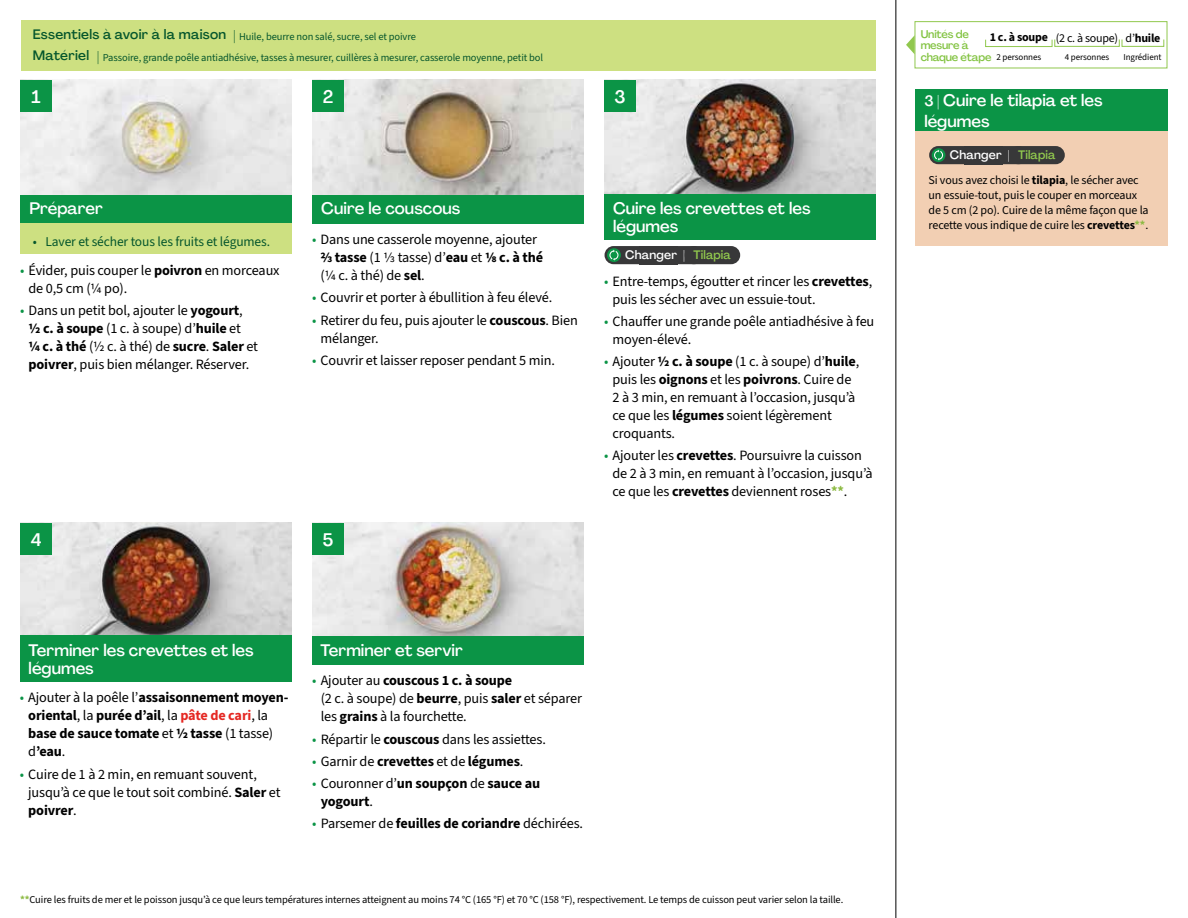
<style>
.page{position:relative;width:1188px;height:918px;background:#fff}
.page>*{position:absolute;margin:0;border:0;box-sizing:border-box;transform-origin:0 0}
.t1{font:500 18px "Agrandir";color:#fff}
.t2{font:500 16.5px/18px "Agrandir";color:#fff}
.t3{font:14.25px/18px "Source Sans 3";letter-spacing:-.01em;color:#000}
.t4{font:700 14.25px/18px "Source Sans 3";letter-spacing:-.01em;color:#000}
.t5{font:13.5px "Source Sans 3";letter-spacing:-.01em;color:#05562c}
.t6{font:500 13.5px "Agrandir";letter-spacing:.02em;color:#05562c}
.t7{font:500 12.15px "Agrandir";letter-spacing:.015em;color:#fff}
.t8{font:12px/15px "Source Sans 3";letter-spacing:-.01em;color:#000}
.t9{font:700 12px "Source Sans 3";letter-spacing:-.02em;color:#000}
.t10{font:500 11.1px/11.7px "Agrandir";letter-spacing:-.015em;color:#82c341}
.t11{font:10.5px "Source Sans 3";letter-spacing:-.01em;color:#000}
.t12{font:10.5px "Source Sans 3";letter-spacing:-.01em;color:#05562c}
.t13{font:9px "Source Sans 3";letter-spacing:-.01em;color:#000}
.s1{font-family:"Agrandir";font-weight:500;font-size:13.5px}
.s2{font-weight:400}
.s3{color:#0b9446}
.s4{font-weight:700}
.s5{color:#91c84e}
.s6{font-weight:700;color:#8cba42}
.s7{font-weight:400;color:#0b9446}
.s8{color:#e52823}
.s9{font-size:15px}
</style>
<div class="page">
<img style="left:20px;top:523px;width:272px;height:113px">
<img style="left:312px;top:523px;width:272px;height:113px">
<img style="left:20px;top:80px;width:272px;height:115px">
<img style="left:312px;top:80px;width:272px;height:115px">
<img style="left:604px;top:80px;width:272px;height:115px">
<div style="left:312px;top:195px;width:272px;height:29px;background:#0b9446"></div>
<div style="left:20px;top:195px;width:272px;height:29px;background:#0b9446"></div>
<div style="left:20px;top:636px;width:272px;height:46px;background:#0b9446"></div>
<div style="left:312px;top:636px;width:272px;height:29px;background:#0b9446"></div>
<div style="left:604px;top:195px;width:272px;height:45px;background:#0b9446"></div>
<div style="left:21px;top:20px;width:855px;height:51px;background:#cde081"></div>
<div style="left:20px;top:224px;width:272px;height:30px;background:#cde081"></div>
<hr style="left:896px;top:0;width:1px;height:918px;background:#000">
<div style="left:20px;top:523px;width:32px;height:32px;background:#0b9446"></div>
<div style="left:20px;top:80px;width:32px;height:32px;background:#0b9446"></div>
<div style="left:312px;top:523px;width:32px;height:32px;background:#0b9446"></div>
<div style="left:312px;top:80px;width:32px;height:32px;background:#0b9446"></div>
<div style="left:604px;top:80px;width:32px;height:32px;background:#0b9446"></div>
<svg style="left:906px;top:35px;width:9px;height:19px"></svg>
<div style="left:915px;top:21px;width:252px;height:47px;border:1px solid #91c84e"></div>
<div style="left:985px;top:39px;width:67px;height:8px;border:1px solid #91c84e"></div>
<div style="left:1054px;top:39px;width:66px;height:8px;border:1px solid #91c84e"></div>
<div style="left:1122px;top:39px;width:42px;height:8px;border:1px solid #91c84e"></div>
<div style="left:916px;top:129px;width:252px;height:117px;background:#f2cfb3"></div>
<div style="left:916px;top:89px;width:252px;height:42px;background:#0b9446"></div>
<div style="left:605px;top:246px;width:98px;height:18px;background:#383839;border-radius:9px"></div>
<svg style="left:607px;top:248px;width:14px;height:14px"></svg>
<svg style="left:609px;top:250px;width:9px;height:11px"></svg>
<div style="left:685px;top:246px;width:55px;height:18px;background:#383839;border-radius:9px"></div>
<div style="left:929px;top:146px;width:99px;height:18px;background:#383839;border-radius:9px"></div>
<svg style="left:932px;top:148px;width:14px;height:14px"></svg>
<svg style="left:934px;top:150px;width:9px;height:11px"></svg>
<div style="left:1009px;top:146px;width:56px;height:18px;background:#383839;border-radius:9px"></div>
<p class="t6" style="left:33px;top:26px;width:195px">Essentiels à avoir à la maison</p>
<p class="t12" style="left:233px;top:30px;width:184px"><span class="s1">|</span> Huile, beurre non salé, sucre, sel et poivre</p>
<p class="t10" style="left:921px;top:28px;width:72px">Unités de mesure à chaque étape</p>
<p class="t9" style="left:990px;top:30px;width:172px">1 c. à soupe <span class="s2">(2 c. à soupe) d’</span>huile</p>
<p class="t6" style="left:33px;top:47px;width:58px">Matériel</p>
<p class="t13" style="left:997px;top:51px;width:46px">2 personnes</p>
<p class="t13" style="left:1065px;top:51px;width:46px">4 personnes</p>
<p class="t13" style="left:1123px;top:51px;width:40px">Ingrédient</p>
<p class="t12" style="left:97px;top:51px;width:447px"><span class="s1">|</span> Passoire, grande poêle antiadhésive, tasses à mesurer, cuillères à mesurer, casserole moyenne, petit bol</p>
<p class="t1" style="left:32px;top:86px;width:11px">1</p>
<p class="t1" style="left:323px;top:86px;width:12px">2</p>
<p class="t1" style="left:614px;top:85px;width:13px">3</p>
<p class="t2" style="left:29px;top:199px;width:75px">Préparer</p>
<p class="t5" style="left:33px;top:233px;width:239px">• Laver et sécher tous les fruits et légumes.</p>
<p class="t3" style="left:29px;top:261px;width:253px;text-indent:-9px"><span class="s3">•</span> Évider, puis couper le <span class="s4">poivron</span> en morceaux de 0,5 cm (¼ po).</p>
<p class="t3" style="left:29px;top:301px;width:231px;text-indent:-9px"><span class="s3">•</span> Dans un petit bol, ajouter le <span class="s4">yogourt</span>, <span class="s4">½ c. à soupe</span> (1 c. à soupe) d’<span class="s4">huile</span> et<br><span class="s4">¼ c. à thé</span> (½ c. à thé) de <span class="s4">sucre</span>. <span class="s4">Saler</span> et <span class="s4">poivrer</span>, puis bien mélanger. Réserver.</p>
<p class="t2" style="left:321px;top:199px;width:140px">Cuire le couscous</p>
<p class="t2" style="left:613px;top:199px;width:199px">Cuire les crevettes et les légumes</p>
<p class="t3" style="left:321px;top:230px;width:224px;text-indent:-9px"><span class="s3">•</span> Dans une casserole moyenne, ajouter<br><span class="s4">2/3 tasse</span> (1 1/3 tasse) d’<span class="s4">eau</span> et <span class="s4">1/8 c. à thé </span>(¼ c. à thé) de <span class="s4">sel</span>.</p>
<p class="t3" style="left:312px;top:289px;width:242px"><span class="s3">•</span> Couvrir et porter à ébullition à feu élevé.</p>
<p class="t3" style="left:321px;top:311px;width:259px;text-indent:-9px"><span class="s3">•</span> Retirer du feu, puis ajouter le <span class="s4">couscous</span>. Bien mélanger.</p>
<p class="t3" style="left:312px;top:351px;width:244px"><span class="s3">•</span> Couvrir et laisser reposer pendant 5 min.</p>
<p class="t7" style="left:625px;top:248px;width:107px">Changer | <span class="s5">Tilapia</span></p>
<p class="t3" style="left:613px;top:272px;width:261px;text-indent:-9px"><span class="s3">•</span> Entre-temps, égoutter et rincer les <span class="s4">crevettes</span>, puis les sécher avec un essuie-tout.</p>
<p class="t3" style="left:613px;top:312px;width:263px;text-indent:-9px"><span class="s3">•</span> Chauffer une grande poêle antiadhésive à feu moyen-élevé.</p>
<p class="t3" style="left:613px;top:352px;width:248px;text-indent:-9px"><span class="s3">•</span> Ajouter <span class="s4">½ c. à soupe</span> (1 c. à soupe) d’<span class="s4">huile</span>, puis les <span class="s4">oignons</span> et les <span class="s4">poivrons</span>. Cuire de 2 à 3 min, en remuant à l’occasion, jusqu’à ce que les <span class="s4">légumes</span> soient légèrement croquants.</p>
<p class="t3" style="left:613px;top:447px;width:262px;text-indent:-9px"><span class="s3">•</span> Ajouter les <span class="s4">crevettes</span>. Poursuivre la cuisson de 2 à 3 min, en remuant à l’occasion, jusqu’à ce que les <span class="s4">crevettes</span> deviennent roses<span class="s6">**</span>.</p>
<p class="t1" style="left:31px;top:528px;width:12px">4</p>
<p class="t1" style="left:323px;top:528px;width:12px">5</p>
<p class="t2" style="left:29px;top:641px;width:227px">Terminer les crevettes et les légumes</p>
<p class="t2" style="left:321px;top:641px;width:144px">Terminer et servir</p>
<p class="t3" style="left:321px;top:672px;width:263px;text-indent:-9px"><span class="s3">•</span> Ajouter au <span class="s4">couscous 1 c. à soupe<br></span>(2 c. à soupe) de <span class="s4">beurre</span>, puis <span class="s4">saler</span> et séparer les <span class="s4">grains</span> à la fourchette.</p>
<p class="t3" style="left:312px;top:730px;width:235px"><span class="s3">•</span> Répartir le <span class="s4">couscous</span> dans les assiettes.</p>
<p class="t4" style="left:312px;top:752px;width:213px"><span class="s7">•</span> <span class="s2">Garnir de</span> crevettes <span class="s2">et de</span> légumes<span class="s2">.</span></p>
<p class="t4" style="left:321px;top:774px;width:221px;text-indent:-9px"><span class="s7">•</span> <span class="s2">Couronner d’</span>un soupçon <span class="s2">de</span> sauce au yogourt<span class="s2">.</span></p>
<p class="t3" style="left:312px;top:815px;width:272px"><span class="s3">•</span> Parsemer de <span class="s4">feuilles de coriandre</span> déchirées.</p>
<p class="t4" style="left:28px;top:689px;width:262px;text-indent:-9px"><span class="s7">•</span> <span class="s2">Ajouter à la poêle l’</span>assaisonnement moyen&shy;oriental<span class="s2">, la</span> purée d’ail<span class="s2">, la</span> <span class="s8">pâte de cari</span><span class="s2">, la </span>base de sauce tomate <span class="s2">et</span> ½ tasse <span class="s2">(1 tasse) d</span>’eau<span class="s2">.</span></p>
<p class="t3" style="left:28px;top:765px;width:254px;text-indent:-9px"><span class="s3">•</span> Cuire de 1 à 2 min, en remuant souvent, jusqu’à ce que le tout soit combiné. <span class="s4">Saler</span> et <span class="s4">poivrer</span>.</p>
<p class="t11" style="left:20px;top:893px;width:825px"><span class="s6">**</span>Cuire les fruits de mer et le poisson jusqu’à ce que leurs températures internes atteignent au moins 74 °C (165 °F) et 70 °C (158 °F), respectivement. Le temps de cuisson peut varier selon la taille.</p>
<p class="t2" style="left:924px;top:89px;width:180px;line-height:21.1px"><span class="s9">3 |</span> Cuire le tilapia et les légumes</p>
<p class="t7" style="left:950px;top:148px;width:107px">Changer | <span class="s5">Tilapia</span></p>
<p class="t8" style="left:929px;top:172px;width:222px">Si vous avez choisi le <span class="s4">tilapia</span>, le sécher avec un essuie-tout, puis le couper en morceaux de 5 cm (2 po). Cuire de la même façon que la recette vous indique de cuire les <span class="s4">crevettes</span><span class="s6">**</span>.</p>
</div>
